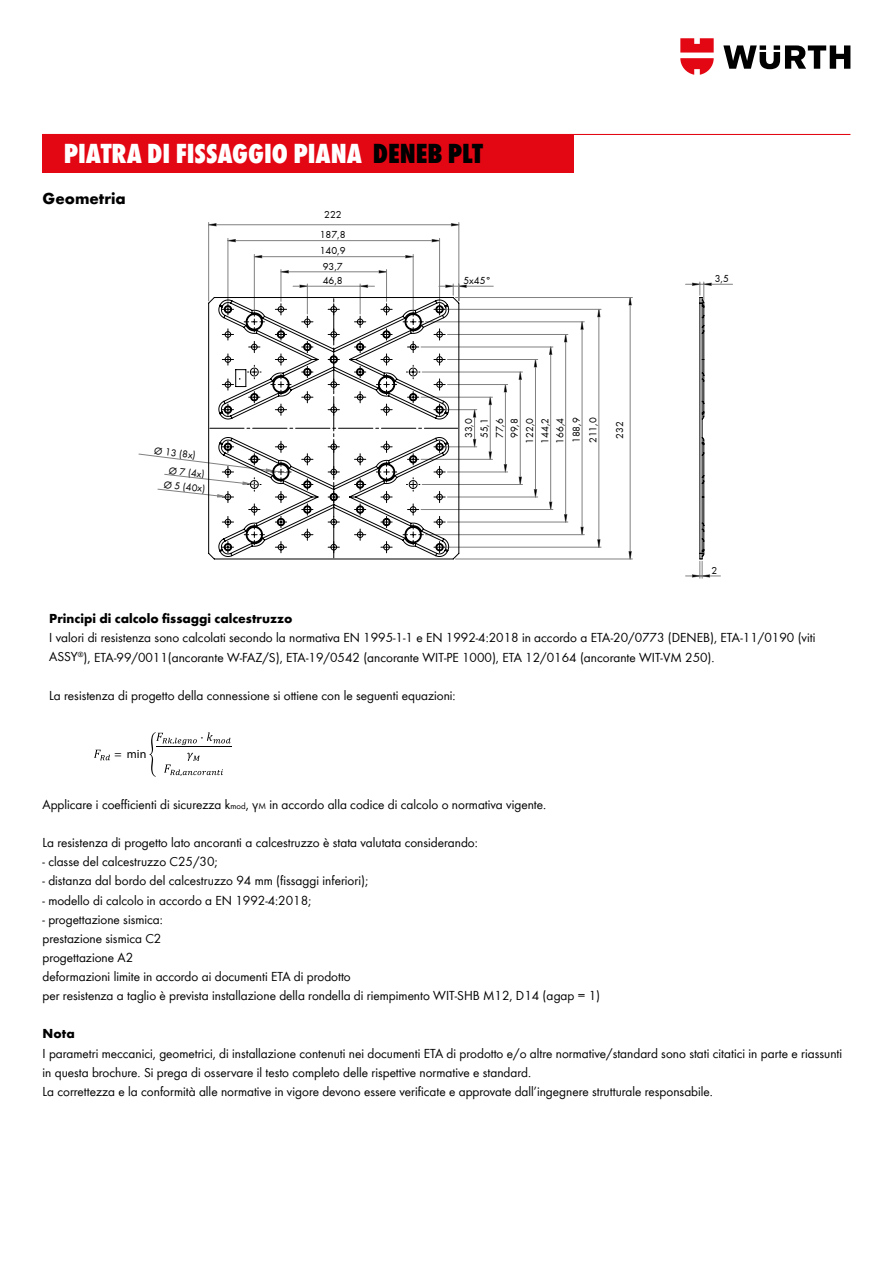
<style>
.page{position:relative;width:893px;height:1263px;background:#fff}
.page>*{position:absolute;margin:0;border:0;box-sizing:border-box;transform-origin:0 0}
.t1{font:800 condensed 28.5px "Wuerth";color:#fff}
.t2{font:700 16.5px "Wuerth";color:#000}
.t3{font:13.5px/19.2px "Wuerth";color:#000}
.t4{font:700 13.5px "Wuerth";color:#000}
.t5{font:12px "Myriad Pro";color:#000}
.t6{font:10.5px/15.1px "Wuerth";color:#000;text-align:center}
.t7{font:8.25px "Myriad Pro";color:#000}
.s1{color:#000}
.s2{font-size:9px}
</style>
<div class="page">
<svg style="left:723px;top:45px;width:127px;height:24px"></svg>
<svg style="left:680px;top:38px;width:34px;height:37px"></svg>
<div style="left:43px;top:134px;width:531px;height:39px;background:#e30613"></div>
<hr style="left:43px;top:134px;width:807px;height:1px;background:#e30613">
<hr style="left:208px;top:222px;width:1px;height:79px;background:#808080">
<hr style="left:458px;top:222px;width:1px;height:79px;background:#808080">
<svg style="left:138px;top:223px;width:494px;height:337px"></svg>
<svg style="left:208px;top:296px;width:252px;height:264px"></svg>
<svg style="left:686px;top:282px;width:47px;height:296px"></svg>
<svg style="left:94px;top:750px;width:16px;height:10px"></svg>
<hr style="left:156px;top:746px;width:76px;height:1px;background:#000">
<svg style="left:150px;top:732px;width:81px;height:45px"></svg>
<h1 class="t1" style="left:64px;top:134px;width:421px">PIATRA DI FISSAGGIO PIANA <span class="s1">DENEB PLT</span></h1>
<p class="t2" style="left:43px;top:186px;width:85px">Geometria</p>
<p class="t6" style="left:155px;top:442px;width:43px;rotate:7deg">Ø 13 (8x)</p>
<p class="t6" style="left:166px;top:462px;width:43px;line-height:14.5px;rotate:6deg">Ø 7 (4x)<br>Ø 5 (40x)</p>
<p class="t6" style="left:324px;top:206px;width:19px">222</p>
<p class="t6" style="left:320px;top:227px;width:27px">187,8</p>
<p class="t6" style="left:320px;top:243px;width:27px">140,9</p>
<p class="t6" style="left:323px;top:258px;width:21px">93,7</p>
<p class="t6" style="left:323px;top:272px;width:21px">46,8</p>
<p class="t6" style="left:463px;top:272px;width:29px">5x45°</p>
<p class="t6" style="left:461px;top:444px;width:27px;rotate:-90deg">33,0<br>55,1<br>77,6<br>99,8<br>122,0<br>144,2<br>166,4</p>
<p class="t6" style="left:567px;top:443px;width:27px;line-height:16.8px;text-align:left;rotate:-90deg">188,9<br>211,0</p>
<p class="t6" style="left:611px;top:439px;width:19px;rotate:-90deg">232</p>
<p class="t6" style="left:715px;top:270px;width:16px">3,5</p>
<p class="t6" style="left:711px;top:562px;width:7px">2</p>
<p class="t4" style="left:49px;top:609px;width:245px">Principi di calcolo fissaggi calcestruzzo</p>
<p class="t3" style="left:49px;top:628px;width:768px">I valori di resistenza sono calcolati secondo la normativa EN 1995-1-1 e EN 1992-4:2018 in accordo a ETA-20/0773 (DENEB), ETA-11/0190 (viti<br>ASSY<sup>®</sup>), ETA-99/0011(ancorante W-FAZ/S), ETA-19/0542 (ancorante WIT-PE 1000), ETA 12/0164 (ancorante WIT-VM 250).</p>
<p class="t3" style="left:49px;top:685px;width:408px">La resistenza di progetto della connessione si ottiene con le seguenti equazioni:</p>
<p class="t5" style="left:115px;top:747px;width:33px">= min</p>
<p class="t7" style="left:173px;top:736px;width:3px">,</p>
<p class="t5" style="left:201px;top:730px;width:4px">·</p>
<p class="t7" style="left:181px;top:768px;width:3px">,</p>
<p class="t3" style="left:43px;top:794px;width:505px">Applicare i coefficienti di sicurezza k<span class="s2">mod</span>, γ<span class="s2">M</span> in accordo alla codice di calcolo o normativa vigente.</p>
<p class="t3" style="left:43px;top:832px;width:437px">La resistenza di progetto lato ancoranti a calcestruzzo è stata valutata considerando:</p>
<p class="t3" style="left:43px;top:851px;width:177px">- classe del calcestruzzo C25/30;</p>
<p class="t3" style="left:43px;top:871px;width:327px">- distanza dal bordo del calcestruzzo 94 mm (fissaggi inferiori);</p>
<p class="t3" style="left:43px;top:890px;width:270px">- modello di calcolo in accordo a EN 1992-4:2018;</p>
<p class="t3" style="left:43px;top:909px;width:559px">- progettazione sismica:<br>prestazione sismica C2<br>progettazione A2<br>deformazioni limite in accordo ai documenti ETA di prodotto<br>per resistenza a taglio è prevista installazione della rondella di riempimento WIT-SHB M12, D14 (αgap = 1)</p>
<p class="t4" style="left:43px;top:1024px;width:34px">Nota</p>
<p class="t3" style="left:43px;top:1043px;width:801px">I parametri meccanici, geometrici, di installazione contenuti nei documenti ETA di prodotto e/o altre normative/standard sono stati citatici in parte e riassunti in questa brochure. Si prega di osservare il testo completo delle rispettive normative e standard.<br>La correttezza e la conformità alle normative in vigore devono essere verificate e approvate dall’ingegnere strutturale responsabile.</p>
</div>
